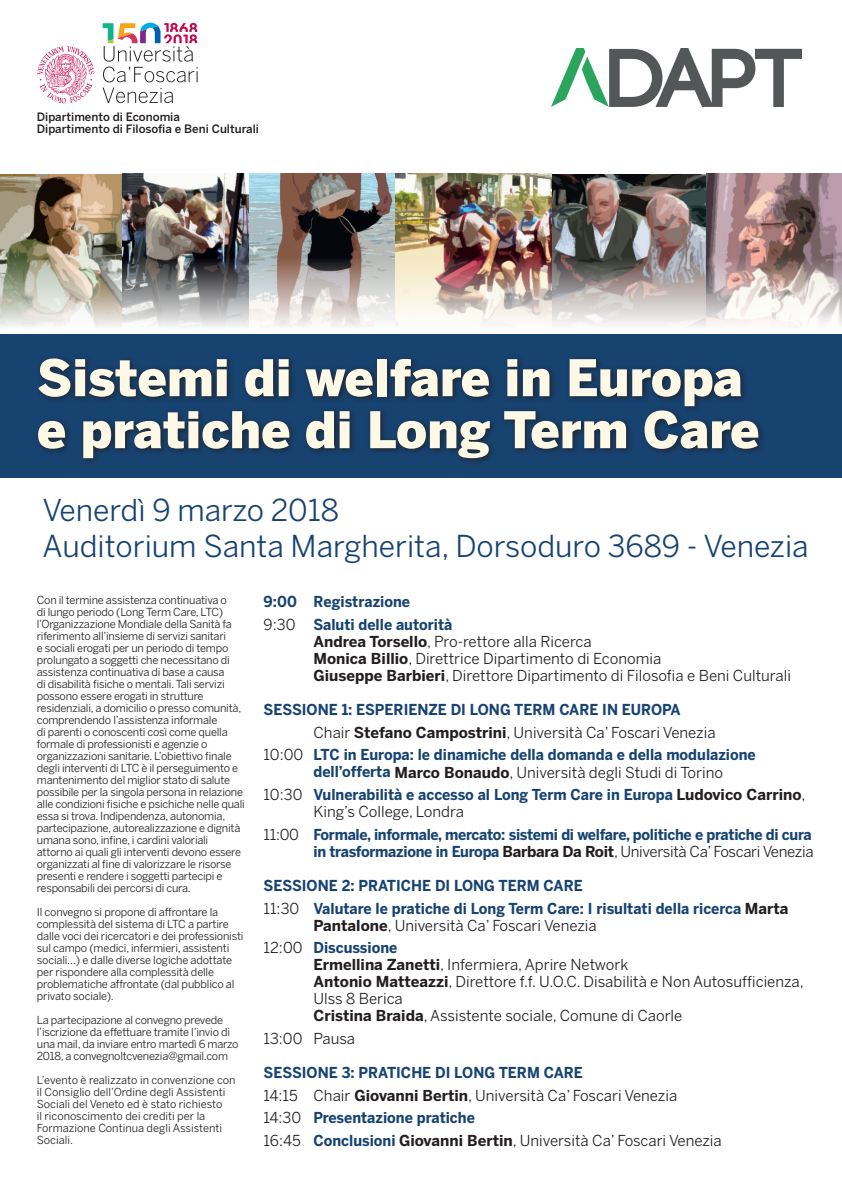
<style>
.page{position:relative;width:842px;height:1191px;background:#fff}
.page>*{position:absolute;margin:0;border:0;box-sizing:border-box;transform-origin:0 0}
.t1{font:900 50px/52px "Benton Sans";color:#fef9e7}
.t2{font:30px/36px "Benton Sans";color:#174371}
.t3{font:15px/17px "Benton Sans";color:#231f20}
.t4{font:700 15px/22.7px "Benton Sans";color:#174371;scale:.95 1}
.t5{font:700 15px/22.7px "Benton Sans";letter-spacing:-.02em;color:#174371;scale:.95 1}
.t6{font:15px "Benton Sans";letter-spacing:-.02em;color:#231f20}
.t7{font:500 11.5px/11.5px "Benton Sans";color:#231f20}
.t8{font:11px/12px "Benton Sans";letter-spacing:-.02em;color:#231f20}
.t9{font:11px/12px "Benton Sans";color:#231f20}
.s1{font-weight:400;color:#231f20}
.s2{font-weight:700}
.s3{color:#231f20}
.s4{font-weight:700;color:#174371}
</style>
<div class="page">
<div style="left:0;top:335px;width:842px;height:143px;background:#174371"></div>
<img style="left:0;top:174px;width:842px;height:161px">
<div style="left:34px;top:354px;width:732px;height:112px;background:#231f20;opacity:.75"></div>
<svg style="left:37px;top:46px;width:57px;height:57px"></svg>
<svg style="left:103px;top:88px;width:70px;height:15px"></svg>
<svg style="left:103px;top:23px;width:95px;height:59px"></svg>
<img style="left:551px;top:49px;width:250px;height:58px">
<p class="t7" style="left:37px;top:109px;width:145px">Dipartimento di Economia</p>
<p class="t7" style="left:37px;top:111px;width:224px">Dipartimento di Economia<br>Dipartimento di Filosofia e Beni Culturali</p>
<h1 class="t1" style="left:37px;top:351px;width:724px">Sistemi di welfare in Europa e pratiche di Long Term Care</h1>
<h2 class="t2" style="left:43px;top:492px;width:768px">Venerdì 9 marzo 2018<br>Auditorium Santa Margherita, Dorsoduro 3689 - Venezia</h2>
<h3 class="t4" style="left:264px;top:590px;width:200px">9:00 Registrazione<br><span class="s1">9:30</span> Saluti delle autorità</h3>
<h3 class="t3" style="left:313px;top:633px;width:479px"><span class="s2">Andrea Torsello</span>, Pro-rettore alla Ricerca<br><span class="s2">Monica Billio</span>, Direttrice Dipartimento di Economia<br><span class="s2">Giuseppe Barbieri</span>, Direttore Dipartimento di Filosofia e Beni Culturali</h3>
<h3 class="t4" style="left:264px;top:698px;width:292px">Sessione 1: Esperienze di Long Term</h3>
<h3 class="t4" style="left:559px;top:698px;width:127px">Care in Europa</h3>
<h3 class="t3" style="left:313px;top:723px;width:404px">Chair <span class="s2">Stefano Campostrini</span>, Università Ca’ Foscari Venezia</h3>
<h3 class="t4" style="left:264px;top:743px;width:520px"><span class="s1">10:00</span> LTC in Europa: le dinamiche della domanda e della modulazione</h3>
<h3 class="t4" style="left:264px;top:760px;width:572px;text-indent:50px">dell’offerta <span class="s3">Marco Bonaudo</span><span class="s1">, Università degli Studi di Torino<br>10:30</span> Vulnerabilità e accesso al Long Term Care in Europa <span class="s3">Ludovico Carrino</span><span class="s1">,</span></h3>
<h3 class="t5" style="left:264px;top:800px;width:578px;text-indent:50px"><span class="s1">King’s College, Londra<br>11:00</span> Formale, informale, mercato: sistemi di welfare, politiche e pratiche di cura</h3>
<h3 class="t6" style="left:313px;top:842px;width:502px"><span class="s4">in trasformazione in Europa</span> <span class="s2">Barbara Da Roit</span>, Università Ca’ Foscari Venezia</h3>
<h3 class="t4" style="left:264px;top:874px;width:106px">Sessione 2: Prat</h3>
<h3 class="t4" style="left:396px;top:874px;width:136px">iche di Long Term</h3>
<p class="t8" style="left:37px;top:594px;width:209px">Con il termine assistenza continuativa o<br>di lungo periodo (Long Term Care, LTC) l’Organizzazione Mondiale della Sanità fa riferimento all’insieme di servizi sanitari<br>e sociali erogati per un periodo di tempo prolungato a soggetti che necessitano di assistenza continuativa di base a causa<br>di disabilità fisiche o mentali. Tali servizi possono essere erogati in strutture residenziali, a domicilio o presso comunità, comprendendo l’assistenza informale<br>di parenti o conoscenti così come quella formale di professionisti e agenzie o organizzazioni sanitarie. L’obiettivo finale degli interventi di LTC è il perseguimento e mantenimento del miglior stato di salute possibile per la singola persona in relazione alle condizioni fisiche e psichiche nelle quali essa si trova. Indipendenza, autonomia, partecipazione, autorealizzazione e dignità umana sono, infine, i cardini valoriali attorno ai quali gli interventi devono essere organizzati al fine di valorizzare le risorse presenti e rendere i soggetti partecipi e responsabili dei percorsi di cura.</p>
<p class="t8" style="left:37px;top:906px;width:208px">Il convegno si propone di affrontare la complessità del sistema di LTC a partire dalle voci dei ricercatori e dei professionisti sul campo (medici, infermieri, assistenti sociali…) e dalle diverse logiche adottate per rispondere alla complessità delle problematiche affrontate (dal pubblico al privato sociale).</p>
<p class="t8" style="left:37px;top:1014px;width:203px">La partecipazione al convegno prevede l’iscrizione da effettuare tramite l’invio di una mail, da inviare entro martedì 6 marzo 2018, a convegnoltcvenezia@gmail.com</p>
<p class="t9" style="left:37px;top:1074px;width:200px">L’evento è realizzato in convenzione con il Consiglio dell’Ordine degli Assistenti Sociali del Veneto ed è stato richiesto<br>il riconoscimento dei crediti per la Formazione Continua degli Assistenti Sociali.</p>
<h3 class="t4" style="left:264px;top:874px;width:554px;text-indent:280px">Car e<br><span class="s1">11:30</span> Valutare le pratiche di Long Term Care: I risultati della ricerca <span class="s3">Marta</span></h3>
<h3 class="t3" style="left:264px;top:913px;width:335px;line-height:22.7px;text-indent:50px"><span class="s2">Pantalone</span>, Università Ca’ Foscari Venezia<br>12:00 <span class="s4">Discussione</span></h3>
<h3 class="t3" style="left:313px;top:956px;width:492px"><span class="s2">Ermellina Zanetti</span>, Infermiera, Aprire Network<br><span class="s2">Antonio Matteazzi</span>, Direttore f.f. U.O.C. Disabilità e Non Autosufficienza, Ulss 8 Berica<br><span class="s2">Cristina Braida</span>, Assistente sociale, Comune di Caorle</h3>
<h3 class="t3" style="left:264px;top:1029px;width:93px">13:00 Pausa</h3>
<h3 class="t4" style="left:264px;top:1061px;width:106px">Sessione 3: Prat</h3>
<h3 class="t4" style="left:396px;top:1061px;width:136px">iche di Long Term</h3>
<h3 class="t3" style="left:264px;top:1061px;width:460px;line-height:22.7px;text-indent:280px"><span class="s4">Car e<br></span>14:15 Chair <span class="s2">Giovanni Bertin</span>, Università Ca’ Foscari Venezia<br>14:30 <span class="s4">Presentazione pratiche<br></span>16:45 <span class="s4">Conclusioni</span> <span class="s2">Giovanni Bertin</span>, Università Ca’ Foscari Venezia</h3>
</div>
